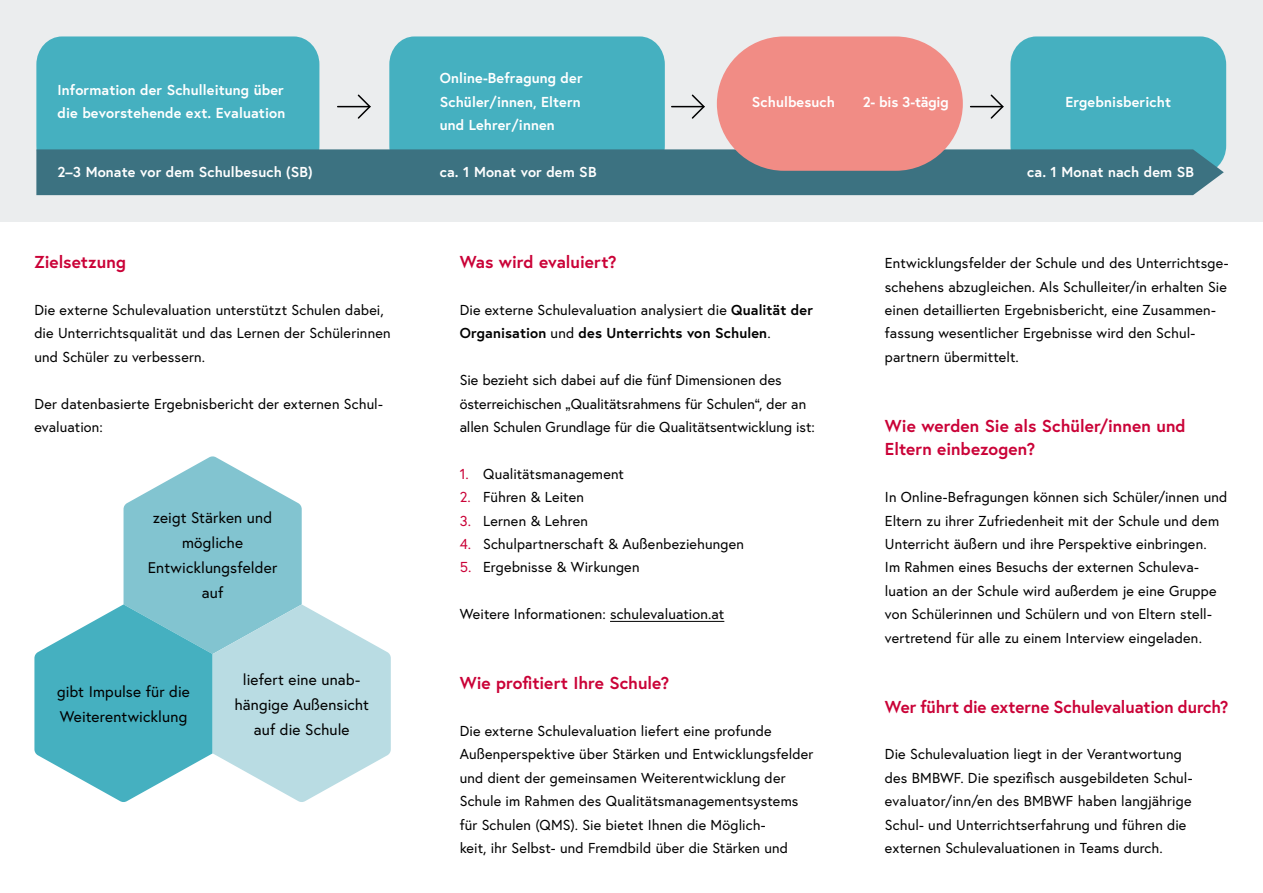
<style>
.page{position:relative;width:1263px;height:893px;background:#fff}
.page>*{position:absolute;margin:0;border:0;box-sizing:border-box;transform-origin:0 0}
.h2_ohne_Nummerierung{font:700 17.25px/23.4px "Europa Austria";color:#ca0237}
.t1{font:15.45px/25px "Europa Austria";letter-spacing:.005em;color:#000;text-align:center}
.t2{font:14.4px/23.4px "Europa Austria";letter-spacing:.01em;color:#000}
.t3{font:700 14.4px/23.2px "Europa Austria";letter-spacing:.01em;color:#fff}
.t4{font:700 14.4px/23.4px "Europa Austria";letter-spacing:.01em;color:#000}
.t5{font:700 14.4px "Europa Austria";letter-spacing:-.01em;color:#fff}
.s1{font-weight:400}
.s2{color:#ca0237}
</style>
<div class="page">
<div style="left:0;top:0;width:1263px;height:222px;background:#ebedee"></div>
<hr style="left:610px;top:621px;width:114px;height:1px;background:#000">
<div style="left:36px;top:36px;width:283px;height:138px;background:#45b0c0;border-radius:27px"></div>
<div style="left:389px;top:36px;width:276px;height:113px;background:#45b0c0"></div>
<div style="left:1010px;top:36px;width:216px;height:138px;background:#45b0c0;border-radius:27px"></div>
<div style="left:36px;top:149px;width:1188px;height:46px;background:#3c7281"></div>
<div style="left:717px;top:36px;width:246px;height:135px;background:#f18c85;border-radius:67px"></div>
<hr style="left:338px;top:106px;width:32px;height:1px;background:#000">
<svg style="left:356px;top:94px;width:15px;height:25px"></svg>
<hr style="left:672px;top:106px;width:32px;height:1px;background:#000">
<svg style="left:690px;top:94px;width:15px;height:25px"></svg>
<hr style="left:970px;top:106px;width:33px;height:1px;background:#000">
<svg style="left:989px;top:94px;width:15px;height:25px"></svg>
<svg style="left:34px;top:456px;width:357px;height:346px"></svg>
<p class="t3" style="left:58px;top:77px;width:229px">Information der Schulleitung über die bevorstehende ext. Evaluation</p>
<p class="t3" style="left:440px;top:66px;width:144px">Online-Befragung der<br>Schüler/innen, Eltern und Lehrer/innen</p>
<p class="t3" style="left:752px;top:90px;width:85px">Schulbesuch</p>
<p class="t5" style="left:863px;top:92px;width:87px">2- bis 3-tägig</p>
<p class="t3" style="left:1065px;top:90px;width:107px">Ergebnisbericht</p>
<p class="t3" style="left:58px;top:160px;width:257px">2–3 Monate vor dem Schulbesuch (SB)</p>
<p class="t3" style="left:440px;top:160px;width:158px">ca. 1 Monat vor dem SB</p>
<p class="t3" style="left:1027px;top:160px;width:168px">ca. 1 Monat nach dem SB</p>
<h1 class="h2_ohne_Nummerierung" style="left:34px;top:250px;width:93px">Zielsetzung</h1>
<p class="t2" style="left:34px;top:298px;width:358px">Die externe Schulevaluation unterstützt Schulen dabei, die Unterrichtsqualität und das Lernen der Schülerinnen und Schüler zu verbessern.</p>
<p class="t2" style="left:34px;top:392px;width:350px">Der datenbasierte Ergebnisbericht der externen Schul&shy;evaluation:</p>
<p class="t1" style="left:148px;top:505px;width:131px">zeigt Stärken und mögliche<br>Entwicklungsfelder auf</p>
<p class="t1" style="left:57px;top:679px;width:134px;text-align:left">gibt Impulse für die<br>Weiterentwicklung</p>
<p class="t1" style="left:234px;top:666px;width:136px">liefert eine unab&shy;hängige Außensicht auf die Schule</p>
<h1 class="h2_ohne_Nummerierung" style="left:460px;top:250px;width:158px">Was wird evaluiert?</h1>
<p class="t4" style="left:460px;top:298px;width:355px"><span class="s1">Die externe Schulevaluation analysiert die</span> Qualität der<br>Organisation <span class="s1">und</span> des Unterrichts von Schulen<span class="s1">.</span></p>
<p class="t2" style="left:460px;top:368px;width:357px">Sie bezieht sich dabei auf die fünf Dimensionen des österreichischen „Qualitätsrahmens für Schulen“, der an allen Schulen Grundlage für die Qualitätsentwicklung ist:</p>
<p class="t2" style="left:460px;top:462px;width:166px"><span class="s2">1.</span> Qualitätsmanagement</p>
<p class="t2" style="left:460px;top:485px;width:126px"><span class="s2">2.</span> Führen &amp; Leiten</p>
<p class="t2" style="left:460px;top:509px;width:130px"><span class="s2">3.</span> Lernen &amp; Lehren</p>
<p class="t2" style="left:460px;top:532px;width:286px"><span class="s2">4.</span> Schulpartnerschaft &amp; Außenbeziehungen</p>
<p class="t2" style="left:460px;top:555px;width:181px"><span class="s2">5.</span> Ergebnisse &amp; Wirkungen</p>
<p class="t2" style="left:460px;top:602px;width:266px">Weitere Informationen: schulevaluation.at</p>
<h1 class="h2_ohne_Nummerierung" style="left:460px;top:671px;width:211px">Wie profitiert Ihre Schule?</h1>
<p class="t2" style="left:460px;top:719px;width:355px">Die externe Schulevaluation liefert eine profunde Außenperspektive über Stärken und Entwicklungsfelder und dient der gemeinsamen Weiterentwicklung der Schule im Rahmen des Qualitätsmanagementsystems für Schulen (QMS). Sie bietet Ihnen die Möglich-<br>keit, ihr Selbst- und Fremdbild über die Stärken und</p>
<p class="t2" style="left:885px;top:251px;width:345px">Entwicklungsfelder der Schule und des Unterrichtsge&shy;schehens abzugleichen. Als Schulleiter/in erhalten Sie einen detaillierten Ergebnisbericht, eine Zusammen&shy;fassung wesentlicher Ergebnisse wird den Schul&shy;partnern übermittelt.</p>
<h1 class="h2_ohne_Nummerierung" style="left:885px;top:414px;width:302px">Wie werden Sie als Schüler/innen und<br>Eltern einbezogen?</h1>
<p class="t2" style="left:885px;top:485px;width:344px">In Online-Befragungen können sich Schüler/innen und<br>Eltern zu ihrer Zufriedenheit mit der Schule und dem<br>Unterricht äußern und ihre Perspektive einbringen.</p>
<p class="t2" style="left:885px;top:555px;width:333px">Im Rahmen eines Besuchs der externen Schuleva&shy;luation an der Schule wird außerdem je eine Gruppe von Schülerinnen und Schülern und von Eltern stell&shy;vertretend für alle zu einem Interview eingeladen.</p>
<h1 class="h2_ohne_Nummerierung" style="left:885px;top:694px;width:345px">Wer führt die externe Schulevaluation durch?</h1>
<p class="t2" style="left:885px;top:742px;width:309px">Die Schulevaluation liegt in der Verantwortung des BMBWF. Die spezifisch ausgebildeten Schul&shy;evaluator/inn/en des BMBWF haben langjährige Schul- und Unterrichtserfahrung und führen die externen Schulevaluationen in Teams durch.</p>
</div>
